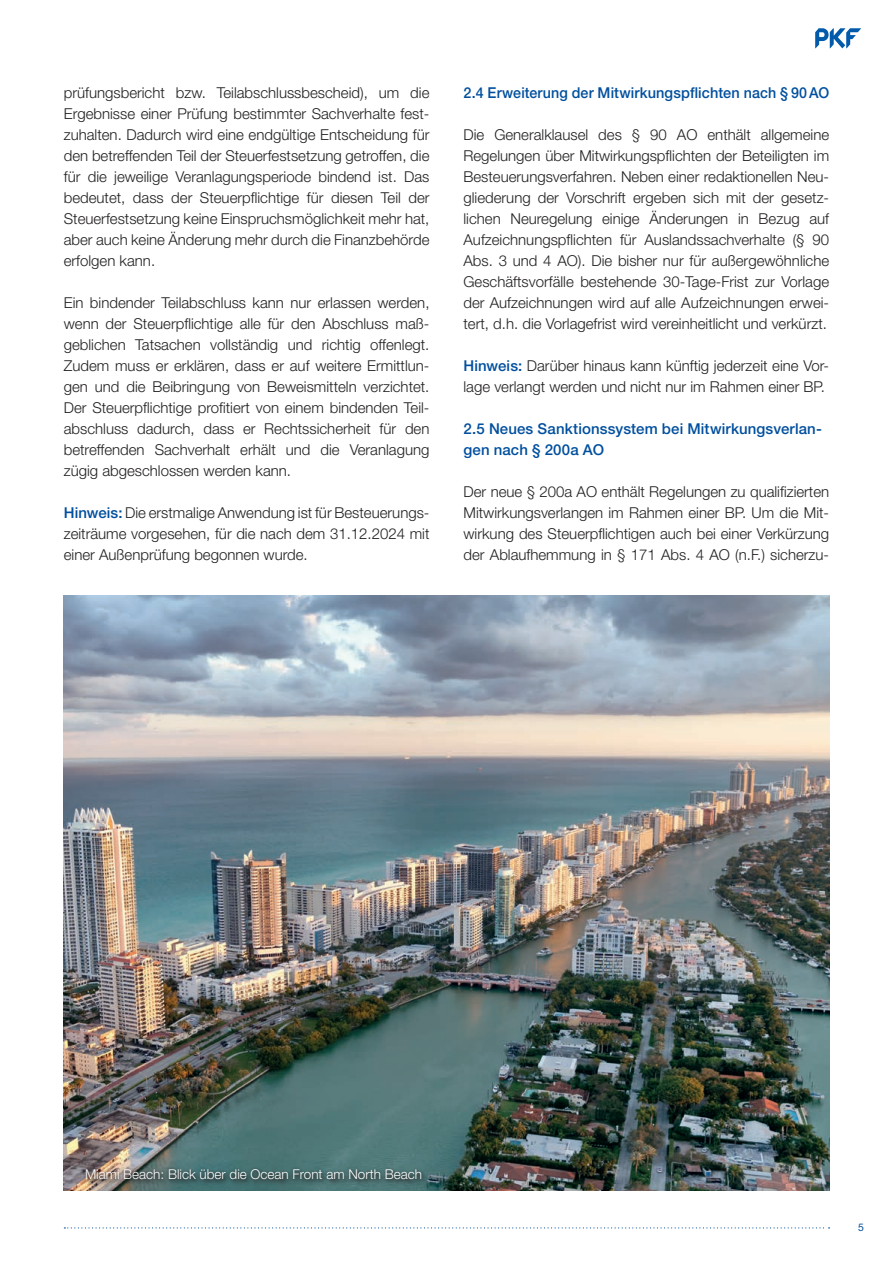
<style>
.page{position:relative;width:893px;height:1263px;background:#fff}
.page>*{position:absolute;margin:0;border:0;box-sizing:border-box;transform-origin:0 0}
.Copy_Fließtext{font:300 15px/21px "Helvetica Neue LT Std";color:#231f20;text-align:justify}
.Zwischentitel{font:500 15px/21px "Helvetica Neue LT Std";letter-spacing:.005em;color:#014f9e}
.Zwischentitel-2{font:500 15px "Helvetica Neue LT Std";letter-spacing:.005em;color:#014f9e;scale:.95 1}
.BU{font:300 13.5px "Helvetica Neue LT Std";color:#fff}
.t1{font:10.5px "Helvetica Neue LT Std";color:#014f9e}
.s1{font-weight:500;color:#014f9e}
</style>
<div class="page">
<img style="left:64px;top:595px;width:765px;height:595px">
<div style="left:85px;top:1168px;width:344px;height:18px;background:#231f20;opacity:.89"></div>
<div style="left:83px;top:1166px;width:342px;height:16px;background:#231f20;opacity:.75"></div>
<svg style="left:815px;top:28px;width:46px;height:20px"></svg>
<svg style="left:64px;top:1227px;width:766px;height:1px"></svg>
<p class="Copy_Fließtext" style="left:64px;top:81px;width:367px">prüfungsbericht bzw. Teilabschlussbescheid), um die Ergebnisse einer Prüfung bestimmter Sachverhalte fest&shy;zuhalten. Dadurch wird eine endgültige Entscheidung für den betreffenden Teil der Steuerfestsetzung getroffen, die für die jeweilige Veranlagungsperiode bindend ist. Das bedeutet, dass der Steuerpflichtige für diesen Teil der Steuerfestsetzung keine Einspruchsmöglichkeit mehr hat, aber auch keine Änderung mehr durch die Finanzbehörde erfolgen kann.</p>
<p class="Copy_Fließtext" style="left:64px;top:291px;width:367px">Ein bindender Teilabschluss kann nur erlassen werden, wenn der Steuerpflichtige alle für den Abschluss maß&shy;geblichen Tatsachen vollständig und richtig offenlegt.<br>Zudem muss er erklären, dass er auf weitere Ermittlun&shy;gen und die Beibringung von Beweismitteln verzichtet.<br>Der Steuerpflichtige profitiert von einem bindenden Teil&shy;abschluss dadurch, dass er Rechtssicherheit für den betreffenden Sachverhalt erhält und die Veranlagung zügig abgeschlossen werden kann.</p>
<p class="Copy_Fließtext" style="left:64px;top:501px;width:367px"><span class="s1">Hinweis:</span> Die erstmalige Anwendung ist für Besteuerungs&shy;zeiträume vorgesehen, für die nach dem 31.12.2024 mit einer Außenprüfung begonnen wurde.</p>
<p class="Zwischentitel-2" style="left:463px;top:83px;width:386px">2.4 Erweiterung der Mitwirkungspflichten nach § 90 AO</p>
<p class="Copy_Fließtext" style="left:463px;top:123px;width:367px">Die Generalklausel des § 90 AO enthält allgemeine Regelungen über Mitwirkungspflichten der Beteiligten im Besteuerungsverfahren. Neben einer redaktionellen Neu&shy;gliederung der Vorschrift ergeben sich mit der gesetz&shy;lichen Neuregelung einige Änderungen in Bezug auf Aufzeichnungspflichten für Auslandssachverhalte (§ 90<br>Abs. 3 und 4 AO). Die bisher nur für außergewöhnliche Geschäftsvorfälle bestehende 30-Tage-Frist zur Vorlage der Aufzeichnungen wird auf alle Aufzeichnungen erwei&shy;tert, d.h. die Vorlagefrist wird vereinheitlicht und verkürzt.</p>
<p class="Copy_Fließtext" style="left:463px;top:354px;width:367px"><span class="s1">Hinweis:</span> Darüber hinaus kann künftig jederzeit eine Vor&shy;lage verlangt werden und nicht nur im Rahmen einer BP.</p>
<p class="Zwischentitel" style="left:463px;top:418px;width:360px">2.5 Neues Sanktionssystem bei Mitwirkungsverlan&shy;gen nach § 200a AO</p>
<p class="Copy_Fließtext" style="left:463px;top:480px;width:367px">Der neue § 200a AO enthält Regelungen zu qualifizierten Mitwirkungsverlangen im Rahmen einer BP. Um die Mit&shy;wirkung des Steuerpflichtigen auch bei einer Verkürzung der Ablaufhemmung in § 171 Abs. 4 AO (n.F.) sicherzu-</p>
<p class="BU" style="left:85px;top:1166px;width:338px">Miami Beach: Blick über die Ocean Front am North Beach</p>
<p class="t1" style="left:858px;top:1220px;width:7px">5</p>
</div>
